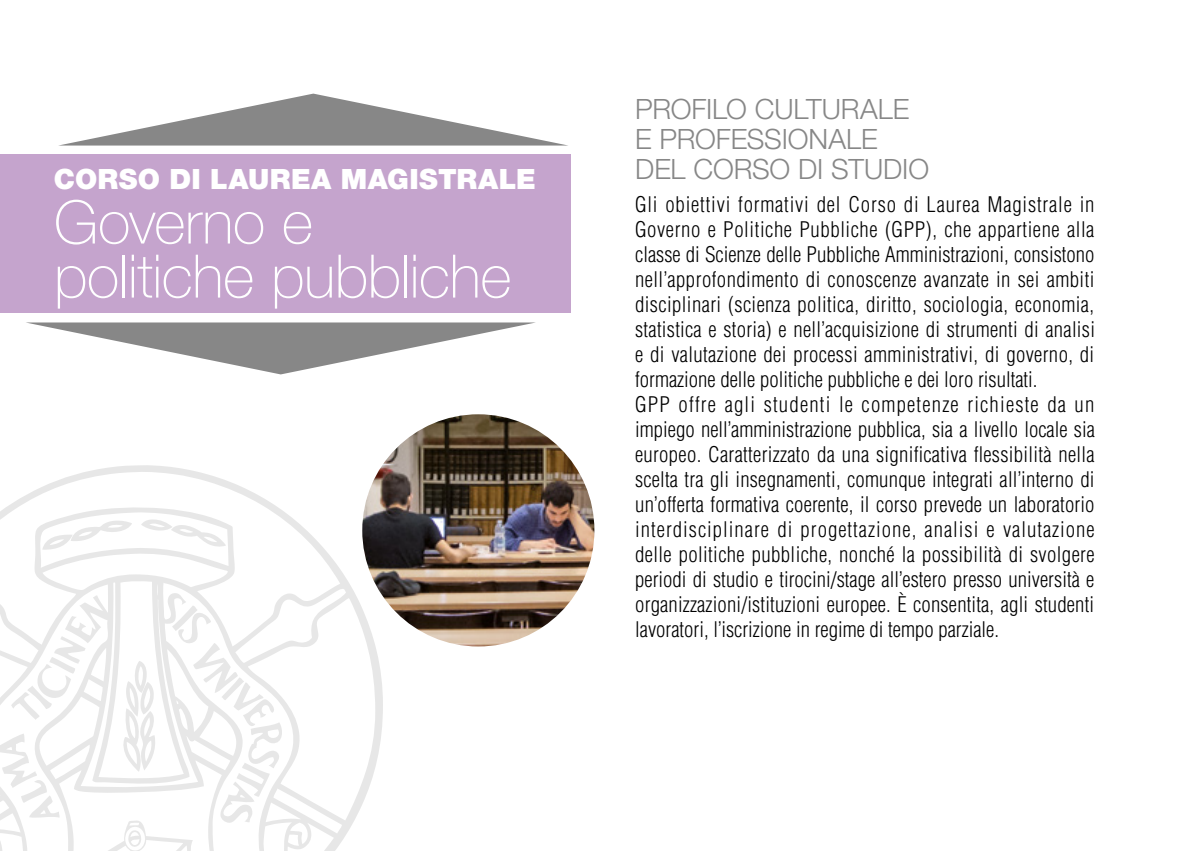
<style>
.page{position:relative;width:1191px;height:851px;background:#fff}
.page>*{position:absolute;margin:0;border:0;box-sizing:border-box;transform-origin:0 0}
.t1{font:100 60px/54px "Helvetica Neue";letter-spacing:-.01em;color:#fff}
.t2{font:300 28px/30px "Helvetica Neue";letter-spacing:-.005em;color:#878787}
.t3{font:900 28px "Helvetica Neue";letter-spacing:.01em;color:#fff}
.t4{font:300 condensed 21px/25px "Helvetica";letter-spacing:.015em;color:#000}
</style>
<div class="page">
<svg style="left:0;top:465px;width:383px;height:385px"></svg>
<svg style="left:141px;top:519px;width:85px;height:28px"></svg>
<svg style="left:42px;top:520px;width:90px;height:30px"></svg>
<svg style="left:0;top:605px;width:284px;height:245px"></svg>
<div style="left:0;top:154px;width:570px;height:159px;background:#c5a4cd"></div>
<svg style="left:61px;top:94px;width:504px;height:51px"></svg>
<svg style="left:26px;top:322px;width:510px;height:52px"></svg>
<img style="left:362px;top:414px;width:232px;height:232px;border-radius:116px">
<h2 class="t3" style="left:54px;top:163px;width:483px">CORSO DI LAUREA MAGISTRALE</h2>
<h1 class="t1" style="left:54px;top:195px;width:459px">Governo e politiche pubbliche</h1>
<h2 class="t2" style="left:635px;top:93px;width:295px">PROFILO CULTURALE<br>E PROFESSIONALE<br>DEL CORSO DI STUDIO</h2>
<p class="t4" style="left:635px;top:192px;width:461px">Gli obiettivi formativi del Corso di Laurea Magistrale in Governo e Politiche Pubbliche (GPP), che appartiene alla classe di Scienze delle Pubbliche Amministrazioni, consistono nell’approfondimento di conoscenze avanzate in sei ambiti disciplinari (scienza politica, diritto, sociologia, economia, statistica e storia) e nell’acquisizione di strumenti di analisi e di valutazione dei processi amministrativi, di governo, di formazione delle politiche pubbliche e dei loro risultati.<br>GPP offre agli studenti le competenze richieste da un impiego nell’amministrazione pubblica, sia a livello locale sia europeo. Caratterizzato da una significativa flessibilità nella scelta tra gli insegnamenti, comunque integrati all’interno di un’offerta formativa coerente, il corso prevede un laboratorio interdisciplinare di progettazione, analisi e valutazione delle politiche pubbliche, nonché la possibilità di svolgere periodi di studio e tirocini/stage all’estero presso università e organizzazioni/istituzioni europee. È consentita, agli studenti lavoratori, l’iscrizione in regime di tempo parziale.</p>
</div>
